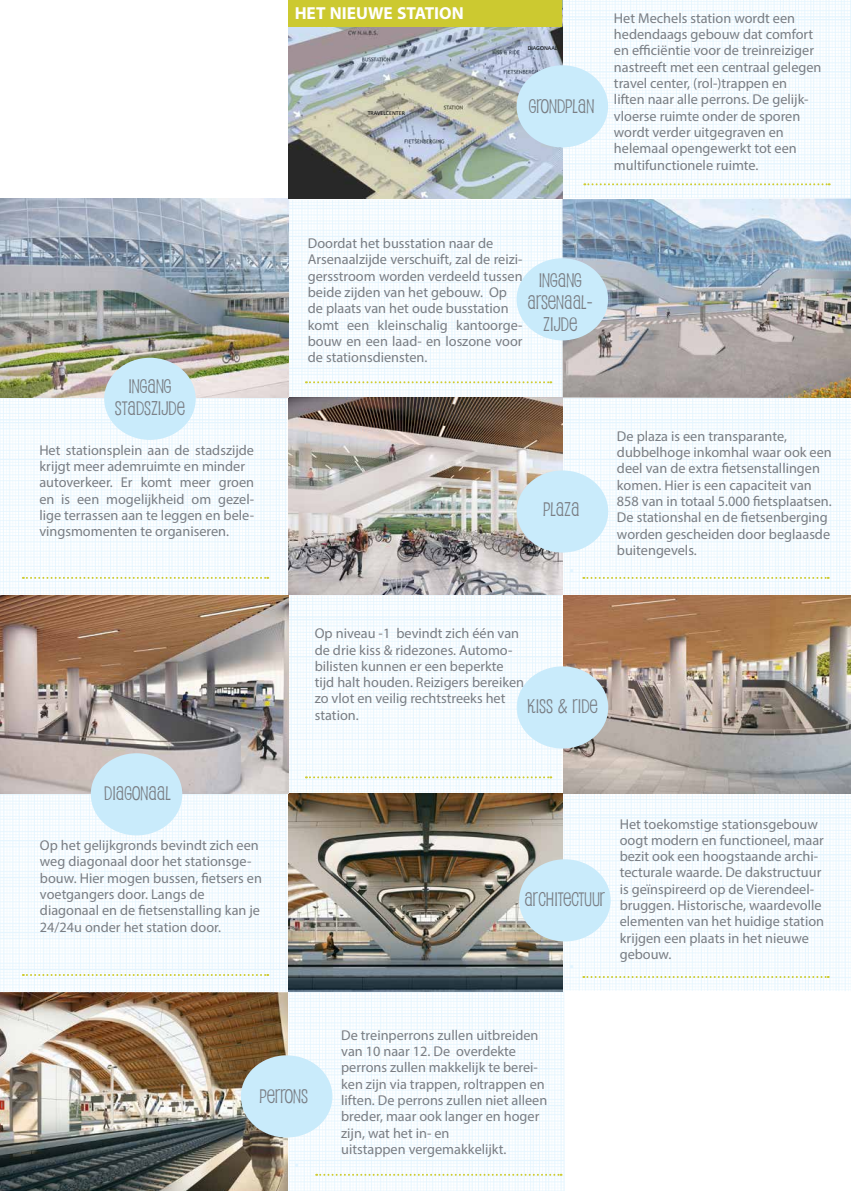
<style>
.page{position:relative;width:851px;height:1191px;background:#fff}
.page>*{position:absolute;margin:0;border:0;box-sizing:border-box;transform-origin:0 0}
.t1{font:700 24.4px "Myriad Arabic";color:#fff}
.t2{font:19px/22.2px "Pupcat";color:#797d83;text-align:center}
.t3{font:14.3px/16.3px "Myriad Pro";color:#797d83}
.t4{font:6px "Calibri";color:#000}
</style>
<div class="page">
<img style="left:288px;top:200px;width:274px;height:197px">
<img style="left:288px;top:0;width:562px;height:198px">
<img style="left:0;top:397px;width:562px;height:198px">
<img style="left:275px;top:595px;width:287px;height:197px">
<img style="left:562px;top:398px;width:288px;height:394px">
<img style="left:562px;top:198px;width:288px;height:200px">
<img style="left:287px;top:792px;width:563px;height:199px">
<img style="left:0;top:991px;width:564px;height:200px">
<svg style="left:0;top:793px;width:287px;height:199px;fill:#f4fbfe"></svg>
<img style="left:0;top:199px;width:288px;height:199px">
<img style="left:0;top:596px;width:288px;height:197px">
<div style="left:516px;top:258px;width:92px;height:82px;background:#c9ebfb;border-radius:50%"></div>
<div style="left:516px;top:65px;width:92px;height:82px;background:#c9ebfb;border-radius:50%"></div>
<div style="left:516px;top:470px;width:92px;height:82px;background:#c9ebfb;border-radius:50%"></div>
<div style="left:516px;top:666px;width:92px;height:82px;background:#c9ebfb;border-radius:50%"></div>
<div style="left:241px;top:1055px;width:91px;height:82px;background:#c9ebfb;border-radius:50%"></div>
<div style="left:104px;top:358px;width:92px;height:82px;background:#c9ebfb;border-radius:50%"></div>
<div style="left:91px;top:753px;width:91px;height:82px;background:#c9ebfb;border-radius:50%"></div>
<div style="left:519px;top:859px;width:91px;height:82px;background:#c9ebfb;border-radius:50%"></div>
<svg style="left:584px;top:183px;width:245px;height:2px"></svg>
<svg style="left:583px;top:577px;width:245px;height:2px"></svg>
<svg style="left:583px;top:976px;width:245px;height:2px"></svg>
<svg style="left:306px;top:381px;width:245px;height:2px"></svg>
<svg style="left:306px;top:776px;width:245px;height:2px"></svg>
<svg style="left:23px;top:974px;width:245px;height:2px"></svg>
<svg style="left:316px;top:1173px;width:245px;height:2px"></svg>
<svg style="left:23px;top:577px;width:245px;height:2px"></svg>
<div style="left:288px;top:0;width:274px;height:26px;background:#ccc930"></div>
<h2 class="t2" style="left:115px;top:375px;width:72px">INGANG<br>STADSZIJDE</h2>
<p class="t3" style="left:39px;top:442px;width:216px">Het stationsplein aan de stadszijde krijgt meer ademruimte en minder autoverkeer. Er komt meer groen en is een mogelijkheid om gezel&shy;lige terrassen aan te leggen en bele&shy;vingsmomenten te organiseren.</p>
<h1 class="t1" style="left:294px;top:-4px;width:171px">HET NIEUWE STATION</h1>
<p class="t4" style="left:367px;top:109px;width:39px">TRAVELCENTER</p>
<p class="t4" style="left:527px;top:44px;width:31px">DIAGONAAL</p>
<h2 class="t2" style="left:529px;top:95px;width:67px">GRONDPLAN</h2>
<p class="t3" style="left:614px;top:10px;width:209px">Het Mechels station wordt een hedendaags gebouw dat comfort en efficiëntie voor de treinreiziger nastreeft met een centraal gelegen travel center, (rol-)trappen en<br>liften naar alle perrons. De gelijk&shy;vloerse ruimte onder de sporen wordt verder uitgegraven en helemaal opengewerkt tot een multifunctionele ruimte.</p>
<p class="t3" style="left:308px;top:235px;width:216px">Doordat het busstation naar de<br>Arsenaalzijde verschuift, zal de reizi&shy;gersstroom worden verdeeld tussen beide zijden van het gebouw. Op de plaats van het oude busstation komt een kleinschalig kantoorge&shy;bouw en een laad- en loszone voor de stationsdiensten.</p>
<h2 class="t2" style="left:527px;top:268px;width:67px">INGANG<br>ARSENAAL-<br>ZIJDE</h2>
<h2 class="t2" style="left:543px;top:498px;width:38px">PLAZA</h2>
<p class="t3" style="left:617px;top:427px;width:216px">De plaza is een transparante, dubbelhoge inkomhal waar ook een deel van de extra fietsenstallingen komen. Hier is een capaciteit van<br>858 van in totaal 5.000 fietsplaatsen.<br>De stationshal en de fietsenberging worden gescheiden door beglaasde buitengevels.</p>
<h2 class="t2" style="left:104px;top:781px;width:68px">DIAGONAAL</h2>
<p class="t3" style="left:40px;top:837px;width:223px">Op het gelijkgronds bevindt zich een weg diagonaal door het stationsge&shy;bouw. Hier mogen bussen, fietsers en voetgangers door. Langs de diagonaal en de fietsenstalling kan je 24/24u onder het station door.</p>
<p class="t3" style="left:315px;top:625px;width:211px">Op niveau -1 bevindt zich één van de drie kiss &amp; ridezones. Automo&shy;bilisten kunnen er een beperkte tijd halt houden. Reizigers bereiken zo vlot en veilig rechtstreeks het station.</p>
<h2 class="t2" style="left:527px;top:695px;width:72px">KISS &amp; RIDE</h2>
<h2 class="t2" style="left:524px;top:887px;width:82px">ARCHITECTUUR</h2>
<p class="t3" style="left:619px;top:815px;width:206px">Het toekomstige stationsgebouw oogt modern en functioneel, maar bezit ook een hoogstaande archi&shy;tecturale waarde. De dakstructuur is geïnspireerd op de Vierendeel&shy;bruggen. Historische, waardevolle elementen van het huidige station krijgen een plaats in het nieuwe gebouw.</p>
<h2 class="t2" style="left:259px;top:1084px;width:50px">PERRONS</h2>
<p class="t3" style="left:341px;top:1026px;width:208px">De treinperrons zullen uitbreiden van 10 naar 12. De overdekte perrons zullen makkelijk te berei&shy;ken zijn via trappen, roltrappen en liften. De perrons zullen niet alleen breder, maar ook langer en hoger zijn, wat het in- en<br>uitstappen vergemakkelijkt.</p>
</div>
